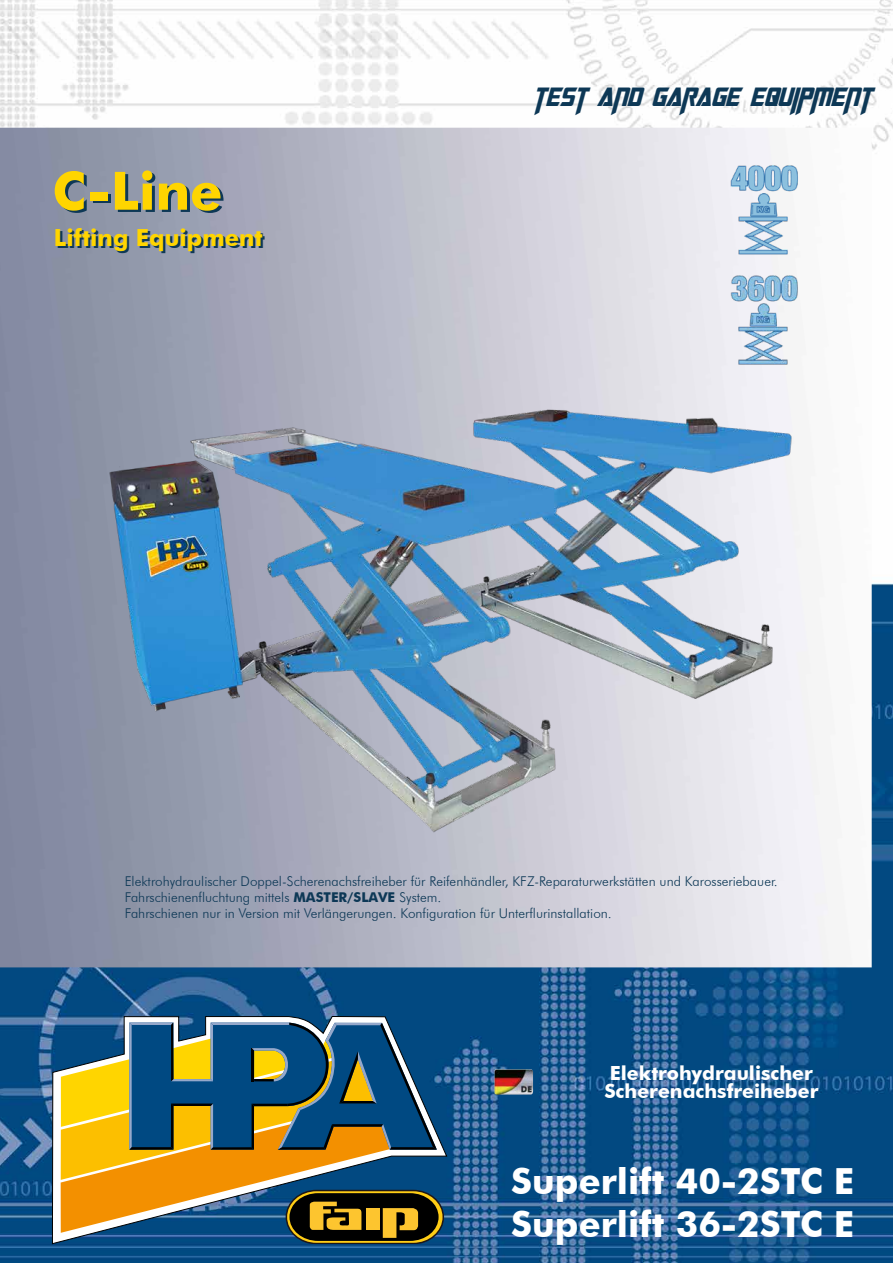
<style>
.page{position:relative;width:893px;height:1263px;background:#fff}
.page>*{position:absolute;margin:0;border:0;box-sizing:border-box;transform-origin:0 0}
.t1{font:700 52.95px "Futura BT";color:#ffd500}
.t2{font:700 36px "Futura BT";color:#fff}
.t3{font:italic 27px "Cybertron Moviecaps";color:#0d3856}
.t4{font:700 23.55px "Futura BT";color:#ffd500}
.t5{font:700 19.5px/18px "Futura BT";color:#fff}
.t6{font:300 13.5px "Futura BT";color:#0d3856}
.s1{font-weight:700}
</style>
<div class="page">
<img style="left:0;top:0;width:893px;height:1263px">
<img style="left:0;top:128px;width:872px;height:839px">
<svg style="left:52px;top:1016px;width:395px;height:228px"></svg>
<svg style="left:61px;top:1180px;width:366px;height:53px;background:#8a7f5c"></svg>
<svg style="left:61px;top:1022px;width:376px;height:158px;background:#69785a"></svg>
<svg style="left:286px;top:1190px;width:158px;height:54px;background:#574a19"></svg>
<img style="left:494px;top:1069px;width:39px;height:25px">
<img style="left:93px;top:398px;width:706px;height:440px">
<img style="left:728px;top:272px;width:71px;height:96px">
<img style="left:727px;top:165px;width:72px;height:91px">
<p class="t1" style="left:52px;top:159px;width:172px">C-Line</p>
<p class="t4" style="left:54px;top:223px;width:210px">Lifting Equipment</p>
<h3 class="t3" style="left:533px;top:79px;width:340px">TEST AND GARAGE EQUIPMENT</h3>
<p class="t6" style="left:125px;top:873px;width:655px">Elektrohydraulischer Doppel-Scherenachsfreiheber für Reifenhändler, KFZ-Reparaturwerkstätten und Karosseriebauer.</p>
<p class="t6" style="left:125px;top:889px;width:318px">Fahrschienenfluchtung mittels <span class="s1">MASTER/SLAVE</span> System.</p>
<p class="t6" style="left:125px;top:904px;width:489px">Fahrschienen nur in Version mit Verlängerungen. Konfiguration für Unterflurinstallation.</p>
<p class="t5" style="left:604px;top:1064px;width:216px">Elektrohydraulischer<br>Scherenachsfreiheber</p>
<p class="t2" style="left:511px;top:1159px;width:344px">Superlift 40-2STC E</p>
<p class="t2" style="left:511px;top:1202px;width:344px">Superlift 36-2STC E</p>
</div>
